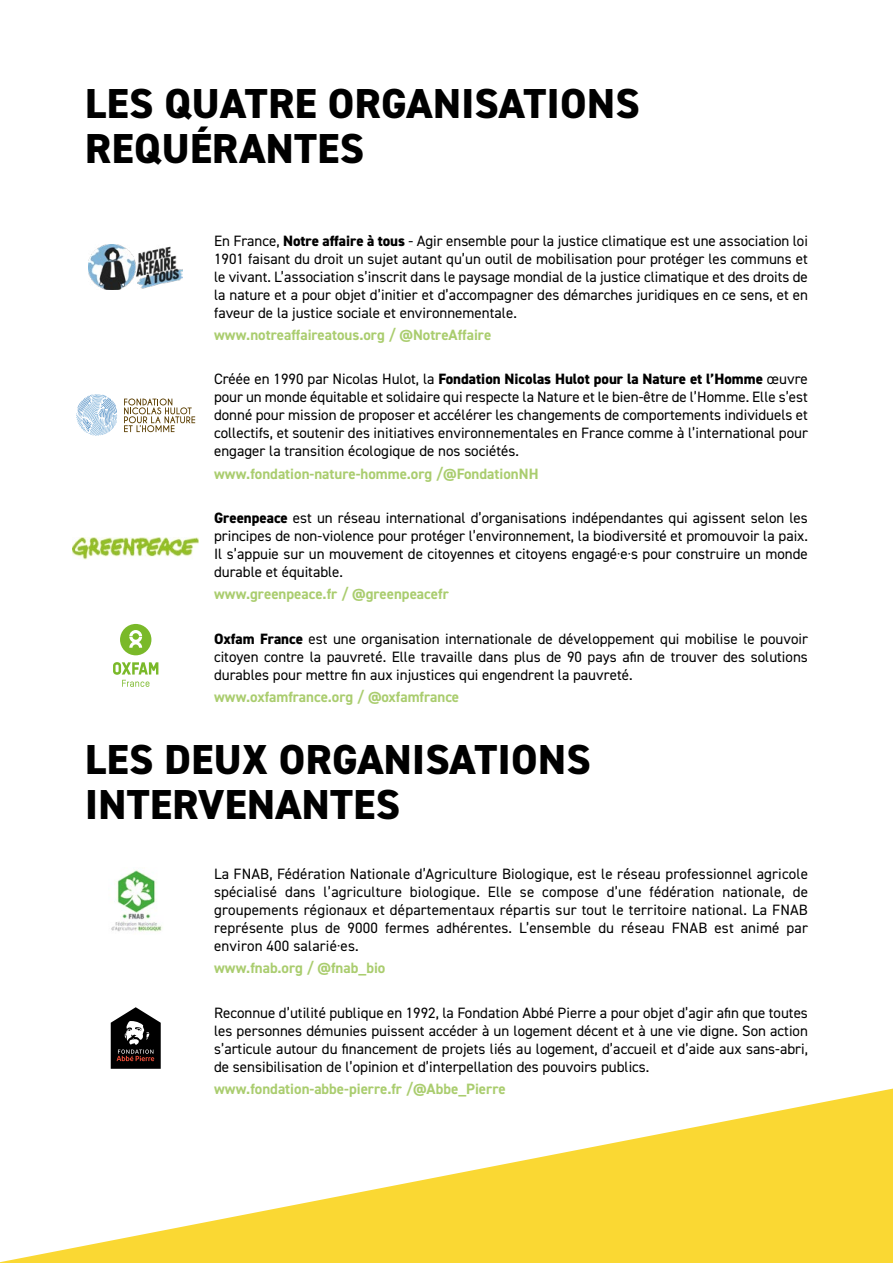
<style>
.page{position:relative;width:893px;height:1263px;background:#fff}
.page>*{position:absolute;margin:0;border:0;box-sizing:border-box;transform-origin:0 0}
.chapitre{font:800 42px/45px "DIN2014";letter-spacing:.01em;color:#000}
.Style_de_paragraphe{font:15px/18px "DIN2014";color:#000;text-align:justify}
.Style_de_paragraphe-2{font:700 15px "DIN2014";color:#aacd6f}
.lien_vert{font:700 15px "DIN2014";color:#aacd6f}
.s1{font-weight:800}
</style>
<div class="page">
<img style="left:89px;top:244px;width:94px;height:46px">
<svg style="left:124px;top:398px;width:71px;height:34px"></svg>
<svg style="left:76px;top:394px;width:41px;height:42px"></svg>
<img style="left:73px;top:538px;width:126px;height:21px">
<svg style="left:120px;top:624px;width:31px;height:31px"></svg>
<svg style="left:113px;top:662px;width:45px;height:25px"></svg>
<svg style="left:0;top:1088px;width:893px;height:175px"></svg>
<svg style="left:111px;top:1007px;width:50px;height:62px"></svg>
<img style="left:111px;top:870px;width:51px;height:62px">
<p class="chapitre" style="left:85px;top:81px;width:556px">LES QUATRE ORGANISATIONS<br>REQUÉRANTES</p>
<p class="Style_de_paragraphe" style="left:214px;top:231px;width:595px">En France, <span class="s1">Notre affaire à tous</span> - Agir ensemble pour la justice climatique est une association loi 1901 faisant du droit un sujet autant qu’un outil de mobilisation pour protéger les communs et le vivant. L’association s’inscrit dans le paysage mondial de la justice climatique et des droits de la nature et a pour objet d’initier et d’accompagner des démarches juridiques en ce sens, et en faveur de la justice sociale et environnementale.</p>
<p class="lien_vert" style="left:214px;top:325px;width:279px">www.notreaffaireatous.org / @NotreAffaire</p>
<p class="Style_de_paragraphe" style="left:214px;top:370px;width:595px">Créée en 1990 par Nicolas Hulot, la <span class="s1">Fondation Nicolas Hulot pour la Nature et l’Homme</span> œuvre pour un monde équitable et solidaire qui respecte la Nature et le bien-être de l’Homme. Elle s’est donné pour mission de proposer et accélérer les changements de comportements individuels et collectifs, et soutenir des initiatives environnementales en France comme à l’international pour engager la transition écologique de nos sociétés.</p>
<p class="Style_de_paragraphe-2" style="left:214px;top:463px;width:326px">www.fondation-nature-homme.org /@FondationNH</p>
<p class="Style_de_paragraphe" style="left:214px;top:509px;width:595px"><span class="s1">Greenpeace</span> est un réseau international d’organisations indépendantes qui agissent selon les principes de non-violence pour protéger l’environnement, la biodiversité et promouvoir la paix.<br>Il s’appuie sur un mouvement de citoyennes et citoyens engagé·e·s pour construire un monde durable et équitable.</p>
<p class="Style_de_paragraphe-2" style="left:214px;top:584px;width:236px">www.greenpeace.fr / @greenpeacefr</p>
<p class="Style_de_paragraphe" style="left:214px;top:629px;width:595px"><span class="s1">Oxfam France</span> est une organisation internationale de développement qui mobilise le pouvoir citoyen contre la pauvreté. Elle travaille dans plus de 90 pays afin de trouver des solutions durables pour mettre fin aux injustices qui engendrent la pauvreté.</p>
<p class="lien_vert" style="left:214px;top:687px;width:247px">www.oxfamfrance.org / @oxfamfrance</p>
<p class="chapitre" style="left:85px;top:737px;width:507px">LES DEUX ORGANISATIONS<br>INTERVENANTES</p>
<p class="Style_de_paragraphe" style="left:214px;top:865px;width:595px">La FNAB, Fédération Nationale d’Agriculture Biologique, est le réseau professionnel agricole spécialisé dans l’agriculture biologique. Elle se compose d’une fédération nationale, de groupements régionaux et départementaux répartis sur tout le territoire national. La FNAB représente plus de 9000 fermes adhérentes. L’ensemble du réseau FNAB est animé par environ 400 salarié·es.</p>
<p class="lien_vert" style="left:214px;top:958px;width:173px">www.fnab.org / @fnab_bio</p>
<p class="Style_de_paragraphe" style="left:214px;top:1003px;width:595px">Reconnue d’utilité publique en 1992, la Fondation Abbé Pierre a pour objet d’agir afin que toutes les personnes démunies puissent accéder à un logement décent et à une vie digne. Son action s’articule autour du financement de projets liés au logement, d’accueil et d’aide aux sans-abri, de sensibilisation de l’opinion et d’interpellation des pouvoirs publics.</p>
<p class="Style_de_paragraphe-2" style="left:214px;top:1079px;width:293px">www.fondation-abbe-pierre.fr /@Abbe_Pierre</p>
</div>
